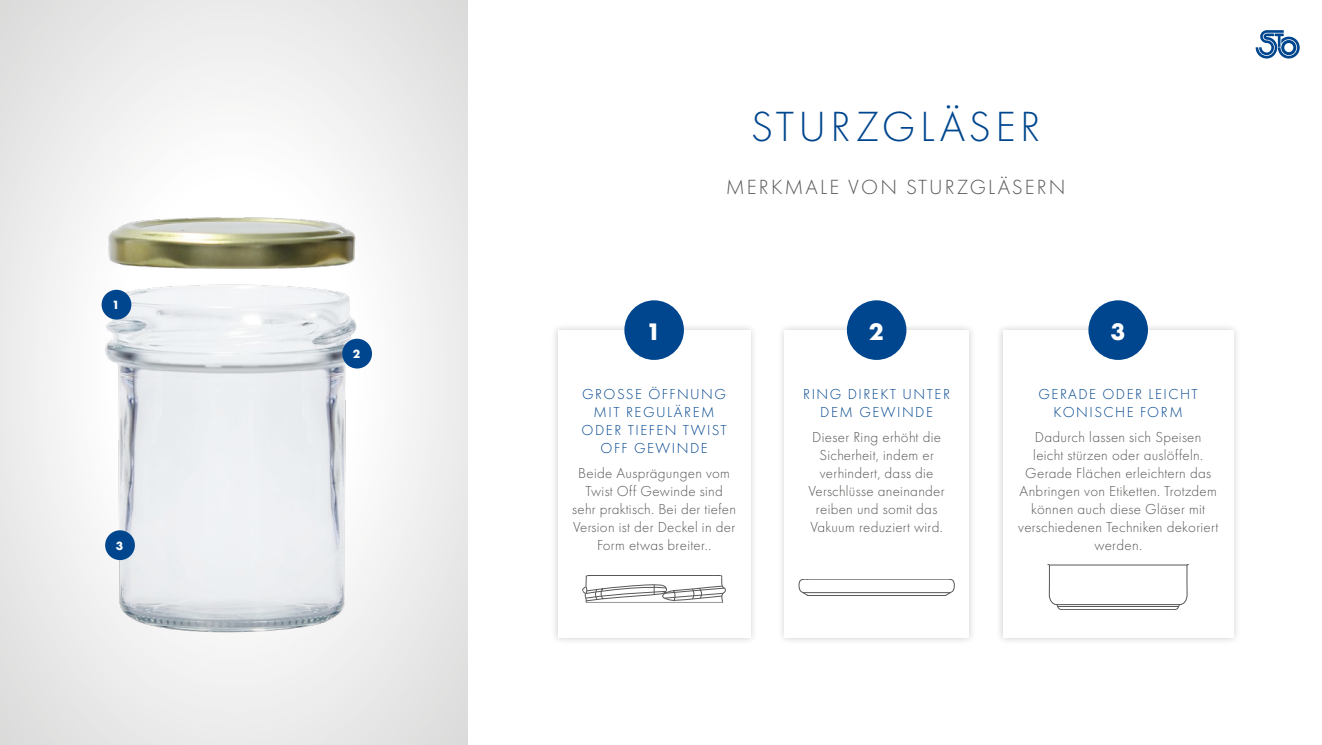
<style>
.page{position:relative;width:1322px;height:745px;background:#fff}
.page>*{position:absolute;margin:0;border:0;box-sizing:border-box;transform-origin:0 0}
.t1{font:300 43.75px "Futura PT";letter-spacing:.1em;color:#00468e}
.t2{font:700 24.75px "Futura PT";color:#fff}
.t3{font:300 21.25px "Futura PT";letter-spacing:.1em;color:#575756}
.t4{font:300 15px/18px "Futura PT";letter-spacing:.02em;color:#575756;text-align:center}
.t5{font:300 15px/18px "Futura PT";letter-spacing:.1em;color:#00468e;text-align:center}
.t6{font:700 12.38px "Futura PT";color:#fff}
</style>
<div class="page">
<svg style="left:0;top:0;width:468px;height:744px"></svg>
<div style="left:550px;top:322px;width:208px;height:323px;background:#000;opacity:.2"></div>
<div style="left:558px;top:330px;width:192px;height:307px;background:#fff"></div>
<div style="left:624px;top:300px;width:60px;height:59px;background:#00468e;border-radius:50%"></div>
<svg style="left:582px;top:575px;width:144px;height:27px"></svg>
<div style="left:777px;top:322px;width:199px;height:323px;background:#000;opacity:.2"></div>
<div style="left:784px;top:330px;width:185px;height:307px;background:#fff"></div>
<div style="left:847px;top:300px;width:59px;height:59px;background:#00468e;border-radius:50%"></div>
<svg style="left:799px;top:579px;width:155px;height:16px"></svg>
<hr style="left:815px;top:744px;width:122px;height:1px;background:#575756">
<hr style="left:808px;top:595px;width:137px;height:1px;background:#575756">
<hr style="left:803px;top:592px;width:147px;height:1px;background:#575756">
<hr style="left:806px;top:578px;width:139px;height:1px;background:#575756">
<div style="left:995px;top:322px;width:246px;height:323px;background:#000;opacity:.2"></div>
<div style="left:1003px;top:330px;width:230px;height:307px;background:#fff"></div>
<div style="left:1088px;top:300px;width:60px;height:59px;background:#00468e;border-radius:50%"></div>
<svg style="left:1048px;top:565px;width:140px;height:44px"></svg>
<hr style="left:1057px;top:606px;width:121px;height:1px;background:#575756">
<hr style="left:1057px;top:604px;width:122px;height:1px;background:#575756">
<hr style="left:1044px;top:564px;width:147px;height:1px;background:#575756">
<img style="left:96px;top:197px;width:274px;height:80px">
<img style="left:96px;top:277px;width:274px;height:360px">
<div style="left:102px;top:289px;width:29px;height:30px;background:#00468e;border-radius:50%"></div>
<div style="left:342px;top:338px;width:30px;height:30px;background:#00468e;border-radius:50%"></div>
<div style="left:105px;top:530px;width:30px;height:29px;background:#00468e;border-radius:50%"></div>
<svg style="left:1255px;top:30px;width:44px;height:28px"></svg>
<p class="t6" style="left:112px;top:297px;width:9px">1</p>
<p class="t6" style="left:116px;top:537px;width:9px">3</p>
<p class="t6" style="left:353px;top:346px;width:9px">2</p>
<h2 class="t2" style="left:646px;top:315px;width:16px">1</h2>
<h1 class="t1" style="left:751px;top:101px;width:291px">STURZGLÄSER</h1>
<h3 class="t3" style="left:726px;top:174px;width:341px">MERKMALE VON STURZGLÄSERN</h3>
<h2 class="t2" style="left:869px;top:315px;width:16px">2</h2>
<h2 class="t2" style="left:1110px;top:315px;width:16px">3</h2>
<p class="t5" style="left:581px;top:384px;width:147px">GROSSE ÖFFNUNG<br>MIT REGULÄREM<br>ODER TIEFEN TWIST<br>OFF GEWINDE</p>
<p class="t4" style="left:572px;top:463px;width:165px">Beide Ausprägungen vom<br>Twist Off Gewinde sind sehr praktisch. Bei der tiefen<br>Version ist der Deckel in der<br>Form etwas breiter..</p>
<p class="t5" style="left:803px;top:384px;width:148px">RING DIREKT UNTER<br>DEM GEWINDE</p>
<p class="t4" style="left:808px;top:427px;width:138px">Dieser Ring erhöht die<br>Sicherheit, indem er verhindert, dass die<br>Verschlüsse aneinander reiben und somit das<br>Vakuum reduziert wird.</p>
<p class="t5" style="left:1038px;top:384px;width:161px">GERADE ODER LEICHT<br>KONISCHE FORM</p>
<p class="t4" style="left:1018px;top:427px;width:202px">Dadurch lassen sich Speisen leicht stürzen oder auslöffeln.<br>Gerade Flächen erleichtern das<br>Anbringen von Etiketten. Trotzdem können auch diese Gläser mit verschiedenen Techniken dekoriert werden.</p>
</div>
